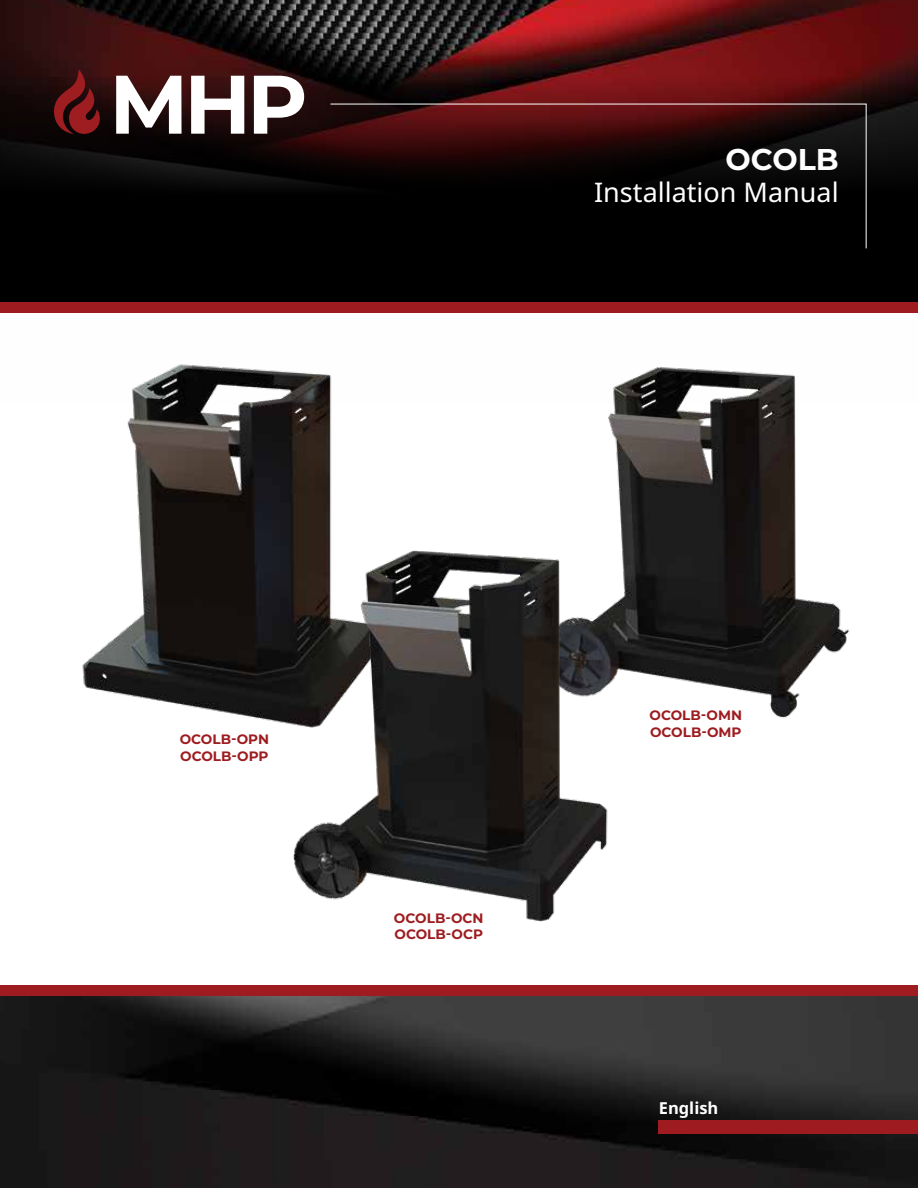
<style>
.page{position:relative;width:918px;height:1188px;background:#fff}
.page>*{position:absolute;margin:0;border:0;box-sizing:border-box;transform-origin:0 0}
.t1{font:700 30px "Montserrat";color:#fff}
.t2{font:27px "Noto Sans";color:#fff}
.t3{font:700 16.5px "Noto Sans";color:#fff}
.t4{font:700 13.65px/16.4px "Montserrat";color:#9e1c20}
</style>
<div class="page">
<img style="left:0;top:996px;width:918px;height:192px">
<img style="left:0;top:0;width:918px;height:302px">
<svg style="left:116px;top:76px;width:66px;height:58px"></svg>
<svg style="left:191px;top:76px;width:53px;height:58px"></svg>
<svg style="left:254px;top:76px;width:50px;height:58px"></svg>
<svg style="left:54px;top:69px;width:46px;height:65px;background:#5d1315"></svg>
<svg style="left:330px;top:103px;width:537px;height:146px;background:#170707"></svg>
<div style="left:659px;top:1121px;width:259px;height:13px;background:#9e1c20"></div>
<div style="left:0;top:985px;width:918px;height:11px;background:#9e1c20"></div>
<div style="left:0;top:302px;width:918px;height:11px;background:#9e1c20"></div>
<img style="left:82px;top:364px;width:250px;height:356px">
<img style="left:608px;top:367px;width:242px;height:351px">
<img style="left:267px;top:524px;width:359px;height:398px">
<h1 class="t1" style="left:726px;top:137px;width:115px">OCOLB</h1>
<h2 class="t2" style="left:594px;top:177px;width:246px">Installation Manual</h2>
<p class="t4" style="left:180px;top:731px;width:91px">OCOLB-OPN<br>OCOLB-OPP</p>
<p class="t4" style="left:394px;top:909px;width:91px">OCOLB-OCN<br>OCOLB-OCP</p>
<p class="t4" style="left:650px;top:707px;width:94px">OCOLB-OMN<br>OCOLB-OMP</p>
<p class="t3" style="left:659px;top:1098px;width:61px">English</p>
</div>
